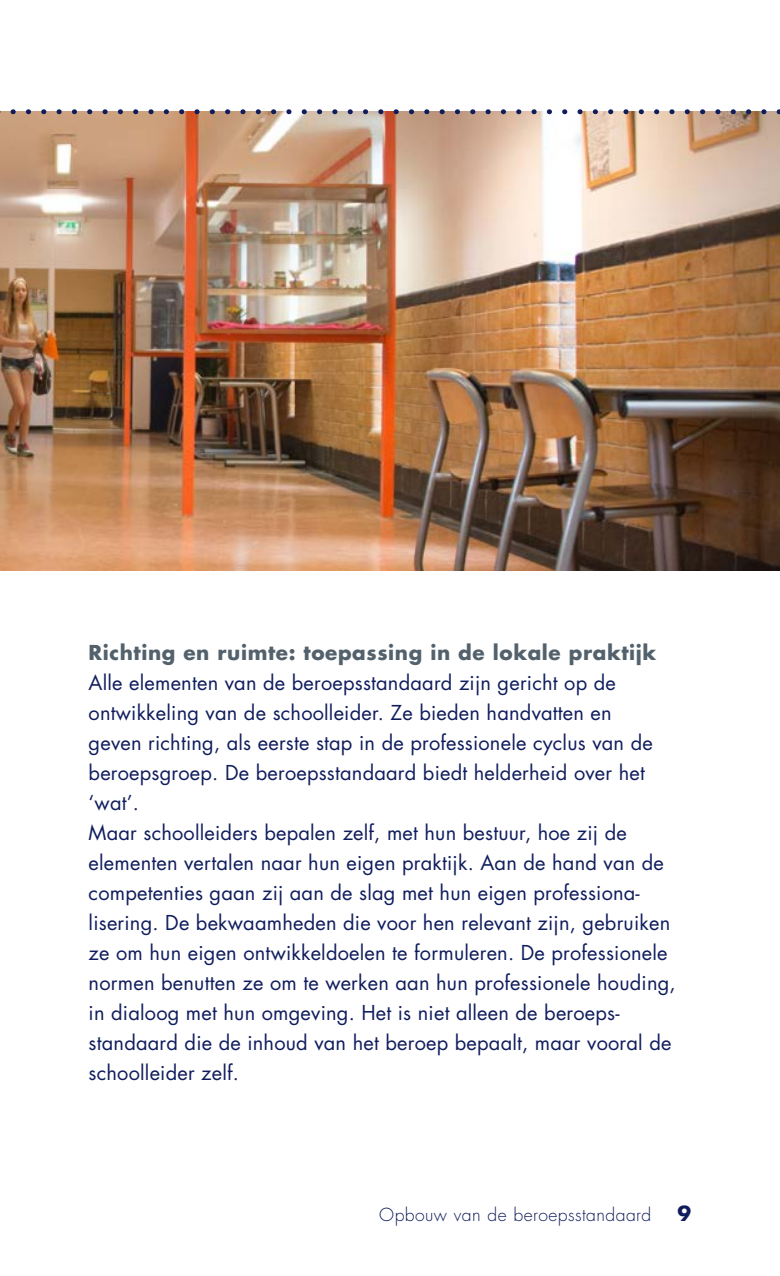
<style>
.page{position:relative;width:780px;height:1276px;background:#fff}
.page>*{position:absolute;margin:0;border:0;box-sizing:border-box;transform-origin:0 0}
.t1{font:20px/30px "Futura LT";letter-spacing:.01em;color:#101d5d}
.t2{font:700 20px "Futura LT";letter-spacing:.03em;color:#52616c}
.t3{font:700 20px "Futura LT";color:#101d5d}
.t4{font:300 17.5px "Futura LT";letter-spacing:.025em;color:#101d5d}
</style>
<div class="page">
<img style="left:0;top:114px;width:780px;height:456px">
<svg style="left:0;top:109px;width:780px;height:5px"></svg>
<p class="t2" style="left:89px;top:639px;width:569px">Richting en ruimte: toepassing in de lokale praktijk</p>
<p class="t1" style="left:89px;top:668px;width:588px">Alle elementen van de beroepsstandaard zijn gericht op de ontwikkeling van de schoolleider. Ze bieden handvatten en<br>geven richting, als eerste stap in de professionele cyclus van de beroepsgroep. De beroepsstandaard biedt helderheid over het ‘wat’.<br>Maar schoolleiders bepalen zelf, met hun bestuur, hoe zij de elementen vertalen naar hun eigen praktijk. Aan de hand van de competenties gaan zij aan de slag met hun eigen professiona&shy;lisering. De bekwaamheden die voor hen relevant zijn, gebruiken ze om hun eigen ontwikkeldoelen te formuleren. De professionele normen benutten ze om te werken aan hun professionele houding, in dialoog met hun omgeving. Het is niet alleen de beroeps&shy;standaard die de inhoud van het beroep bepaalt, maar vooral de schoolleider zelf.</p>
<p class="t4" style="left:379px;top:1204px;width:273px">Opbouw van de beroepsstandaard</p>
<p class="t3" style="left:677px;top:1200px;width:15px">9</p>
</div>
